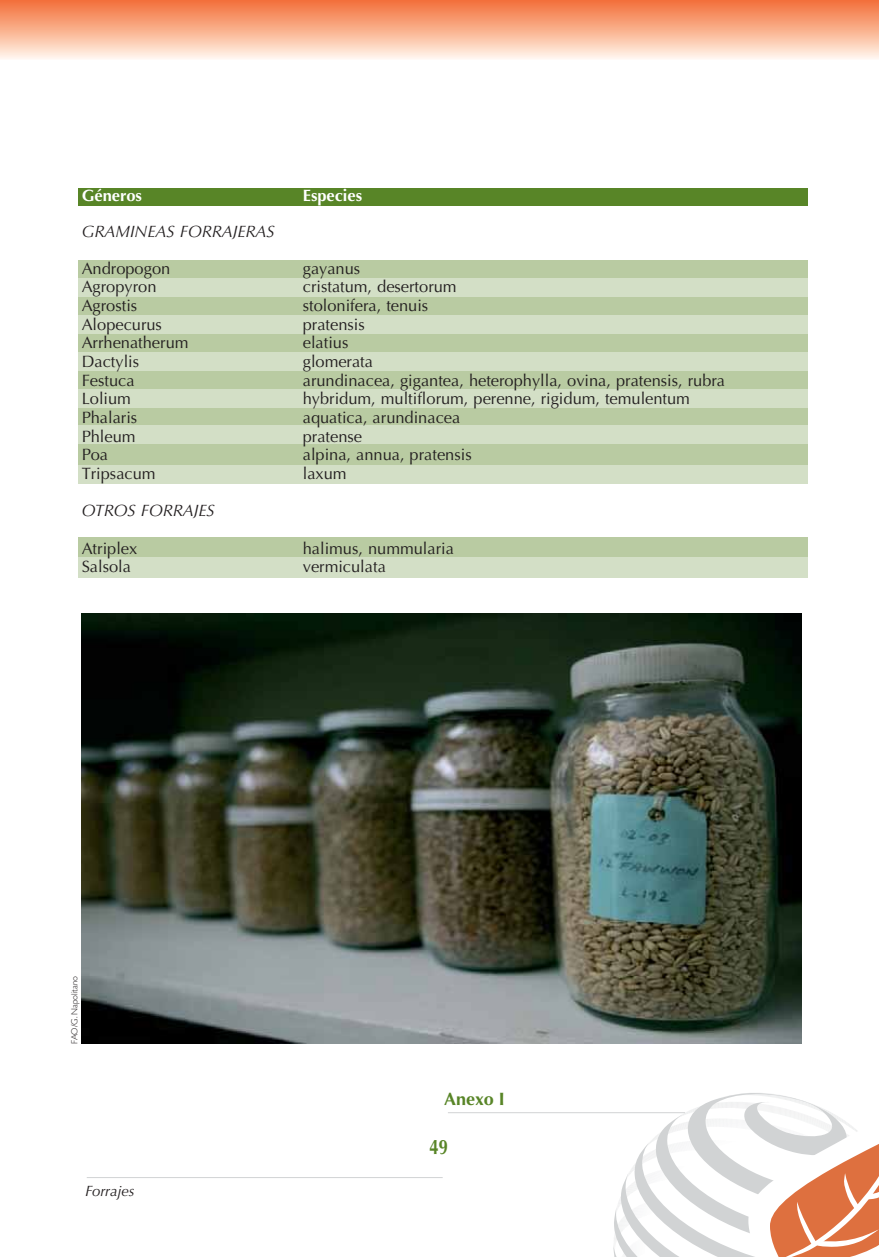
<style>
.page{position:relative;width:879px;height:1257px;background:#fff}
.page>*{position:absolute;margin:0;border:0;box-sizing:border-box;transform-origin:0 0}
.t1{font:700 20.85px "Optima";color:#588527;scale:.8 1}
.t2{font:700 17.85px "Optima";color:#588527}
.t3{font:16.5px "Optima";color:#231f20}
.t4{font:italic 16.5px "Optima";color:#231f20}
.t5{font:700 16.5px "Optima";color:#fff}
.t6{font:italic 15px "Optima";color:#231f20}
.t7{font:300 9px "Gill Sans";color:#231f20}
</style>
<div class="page">
<div style="left:78px;top:537px;width:729px;height:21px;background:#b9cba2"></div>
<div style="left:78px;top:557px;width:729px;height:20px;background:#d3dfc6"></div>
<div style="left:78px;top:444px;width:729px;height:23px;background:#b9cba2"></div>
<div style="left:78px;top:466px;width:729px;height:18px;background:#d3dfc6"></div>
<div style="left:78px;top:407px;width:729px;height:18px;background:#b9cba2"></div>
<div style="left:78px;top:425px;width:729px;height:19px;background:#d3dfc6"></div>
<div style="left:78px;top:371px;width:729px;height:18px;background:#b9cba2"></div>
<div style="left:78px;top:389px;width:729px;height:18px;background:#d3dfc6"></div>
<div style="left:78px;top:334px;width:729px;height:18px;background:#b9cba2"></div>
<div style="left:78px;top:352px;width:729px;height:18px;background:#d3dfc6"></div>
<div style="left:78px;top:297px;width:729px;height:18px;background:#b9cba2"></div>
<div style="left:78px;top:315px;width:729px;height:19px;background:#d3dfc6"></div>
<div style="left:78px;top:188px;width:729px;height:18px;background:#588527"></div>
<div style="left:78px;top:260px;width:729px;height:18px;background:#b9cba2"></div>
<div style="left:78px;top:278px;width:729px;height:19px;background:#d3dfc6"></div>
<img style="left:82px;top:613px;width:719px;height:431px">
<svg style="left:613px;top:1093px;width:266px;height:164px"></svg>
<div style="left:0;top:0;width:879px;height:60px;background:linear-gradient(to bottom,#f36e35,#fff5ea)"></div>
<hr style="left:87px;top:1177px;width:355px;height:1px;background:#d1d3d4">
<hr style="left:448px;top:1112px;width:237px;height:1px;background:#d1d3d4">
<p class="t5" style="left:82px;top:189px;width:62px">Géneros</p>
<p class="t5" style="left:303px;top:189px;width:61px">Especies</p>
<p class="t4" style="left:82px;top:225px;width:195px">GRAMINEAS FORRAJERAS</p>
<p class="t3" style="left:82px;top:261px;width:90px">Andropogon</p>
<p class="t3" style="left:303px;top:261px;width:59px">gayanus</p>
<p class="t3" style="left:82px;top:280px;width:76px">Agropyron</p>
<p class="t3" style="left:303px;top:280px;width:155px">cristatum, desertorum</p>
<p class="t3" style="left:82px;top:298px;width:57px">Agrostis</p>
<p class="t3" style="left:303px;top:298px;width:127px">stolonifera, tenuis</p>
<p class="t3" style="left:82px;top:317px;width:82px">Alopecurus</p>
<p class="t3" style="left:303px;top:317px;width:64px">pratensis</p>
<p class="t3" style="left:82px;top:336px;width:108px">Arrhenatherum</p>
<p class="t3" style="left:303px;top:336px;width:47px">elatius</p>
<p class="t3" style="left:82px;top:354px;width:59px">Dactylis</p>
<p class="t3" style="left:303px;top:354px;width:72px">glomerata</p>
<p class="t3" style="left:82px;top:373px;width:54px">Festuca</p>
<p class="t3" style="left:303px;top:373px;width:424px">arundinacea, gigantea, heterophylla, ovina, pratensis, rubra</p>
<p class="t3" style="left:82px;top:392px;width:51px">Lolium</p>
<p class="t3" style="left:303px;top:392px;width:389px">hybridum, multiflorum, perenne, rigidum, temulentum</p>
<p class="t3" style="left:82px;top:410px;width:57px">Phalaris</p>
<p class="t3" style="left:303px;top:410px;width:159px">aquatica, arundinacea</p>
<p class="t3" style="left:82px;top:429px;width:55px">Phleum</p>
<p class="t3" style="left:303px;top:429px;width:61px">pratense</p>
<p class="t3" style="left:82px;top:448px;width:28px">Poa</p>
<p class="t3" style="left:303px;top:448px;width:170px">alpina, annua, pratensis</p>
<p class="t3" style="left:82px;top:466px;width:75px">Tripsacum</p>
<p class="t3" style="left:303px;top:466px;width:45px">laxum</p>
<p class="t4" style="left:82px;top:504px;width:135px">OTROS FORRAJES</p>
<p class="t3" style="left:82px;top:541px;width:57px">Atriplex</p>
<p class="t3" style="left:303px;top:541px;width:153px">halimus, nummularia</p>
<p class="t3" style="left:82px;top:560px;width:51px">Salsola</p>
<p class="t3" style="left:303px;top:560px;width:85px">vermiculata</p>
<p class="t7" style="left:71px;top:1044px;width:70px;rotate:-90deg">FAO/G. Napolitano</p>
<p class="t6" style="left:85px;top:1184px;width:51px">Forrajes</p>
<p class="t2" style="left:444px;top:1092px;width:62px">Anexo I</p>
<p class="t1" style="left:429px;top:1138px;width:25px">49</p>
</div>
